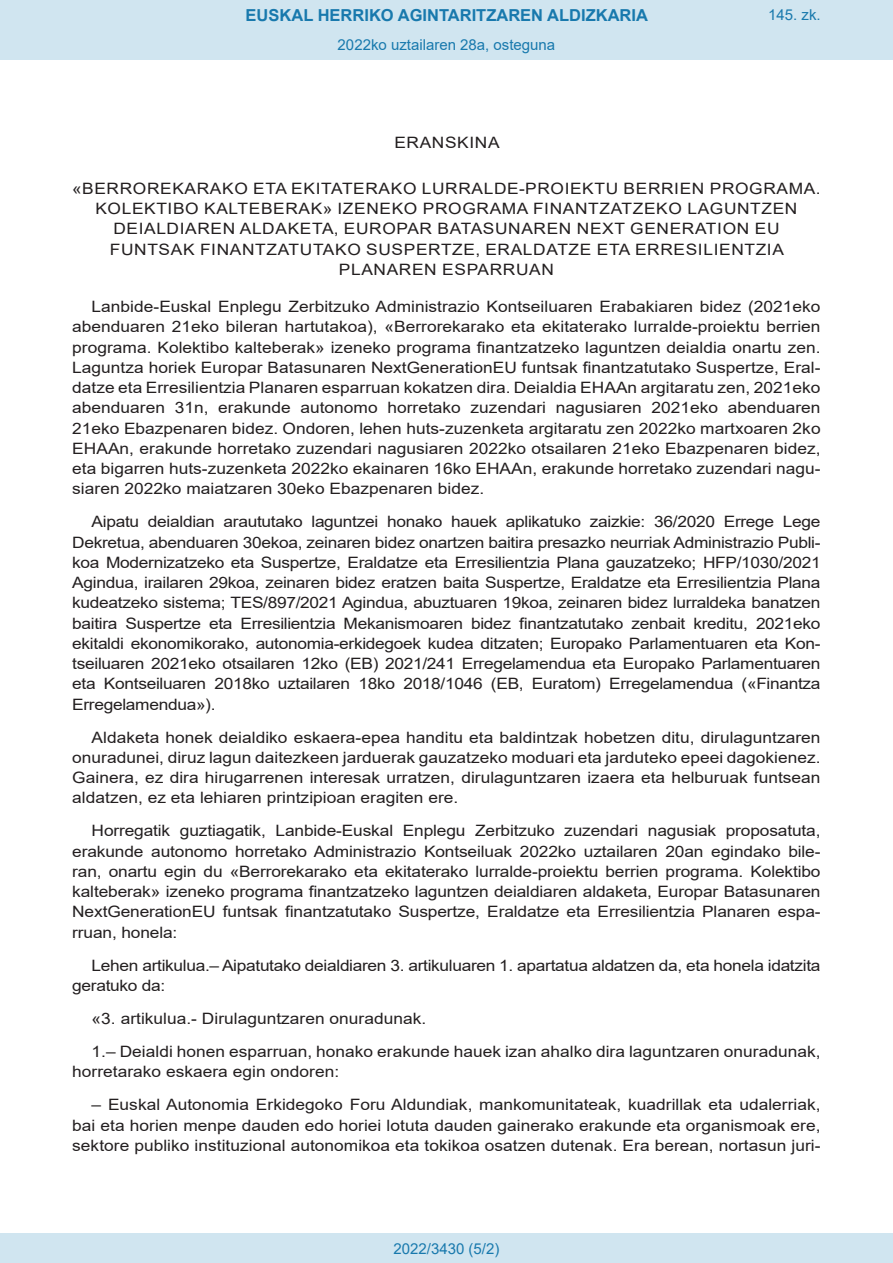
<style>
.page{position:relative;width:893px;height:1263px;background:#fff}
.page>*{position:absolute;margin:0;border:0;box-sizing:border-box;transform-origin:0 0}
.t1{font:700 16.5px "Arial";color:#1879ad}
.BOPVDetalle{font:15.6px/20.2px "Arial";color:#231f20;text-align:justify;scale:1.11 1}
.BOPVClave{font:15.6px/20.2px "Arial";letter-spacing:.035em;color:#231f20;text-align:center;scale:1.11 1}
.BOPVDetalle-2{font:15.6px/20.2px "Arial";letter-spacing:-.02em;color:#231f20;scale:1.11 1}
.Paginacion_Centro{font:15px "Arial";color:#1879ad}
</style>
<div class="page">
<div style="left:0;top:0;width:893px;height:60px;background:#d0e5f0"></div>
<div style="left:0;top:1233px;width:893px;height:30px;background:#d0e5f0"></div>
<p class="t1" style="left:246px;top:3px;width:404px">EUSKAL HERRIKO AGINTARITZAREN ALDIZKARIA</p>
<p class="Paginacion_Centro" style="left:338px;top:35px;width:219px">2022ko uztailaren 28a, osteguna</p>
<p class="Paginacion_Centro" style="left:768px;top:5px;width:54px">145. zk.</p>
<p class="BOPVClave" style="left:394px;top:132px;width:96px">ERANSKINA</p>
<p class="BOPVClave" style="left:72px;top:178px;width:676px">«BERROREKARAKO ETA EKITATERAKO LURRALDE-PROIEKTU BERRIEN PROGRAMA.<br>KOLEKTIBO KALTEBERAK» IZENEKO PROGRAMA FINANTZATZEKO LAGUNTZEN DEIALDIAREN ALDAKETA, EUROPAR BATASUNAREN NEXT GENERATION EU FUNTSAK FINANTZATUTAKO SUSPERTZE, ERALDATZE ETA ERRESILIENTZIA PLANAREN ESPARRUAN</p>
<p class="BOPVDetalle" style="left:72px;top:296px;width:676px;text-indent:19px">Lanbide-Euskal Enplegu Zerbitzuko Administrazio Kontseiluaren Erabakiaren bidez (2021eko abenduaren 21eko bileran hartutakoa), «Berrorekarako eta ekitaterako lurralde-proiektu berrien programa. Kolektibo kalteberak» izeneko programa finantzatzeko laguntzen deialdia onartu zen.<br>Laguntza horiek Europar Batasunaren NextGenerationEU funtsak finantzatutako Suspertze, Eral&shy;datze eta Erresilientzia Planaren esparruan kokatzen dira. Deialdia EHAAn argitaratu zen, 2021eko abenduaren 31n, erakunde autonomo horretako zuzendari nagusiaren 2021eko abenduaren 21eko Ebazpenaren bidez. Ondoren, lehen huts-zuzenketa argitaratu zen 2022ko martxoaren 2ko EHAAn, erakunde horretako zuzendari nagusiaren 2022ko otsailaren 21eko Ebazpenaren bidez, eta bigarren huts-zuzenketa 2022ko ekainaren 16ko EHAAn, erakunde horretako zuzendari nagu&shy;siaren 2022ko maiatzaren 30eko Ebazpenaren bidez.</p>
<p class="BOPVDetalle" style="left:72px;top:512px;width:676px;text-indent:19px">Aipatu deialdian araututako laguntzei honako hauek aplikatuko zaizkie: 36/2020 Errege Lege Dekretua, abenduaren 30ekoa, zeinaren bidez onartzen baitira presazko neurriak Administrazio Publi&shy;koa Modernizatzeko eta Suspertze, Eraldatze eta Erresilientzia Plana gauzatzeko; HFP/1030/2021<br>Agindua, irailaren 29koa, zeinaren bidez eratzen baita Suspertze, Eraldatze eta Erresilientzia Plana kudeatzeko sistema; TES/897/2021 Agindua, abuztuaren 19koa, zeinaren bidez lurraldeka banatzen baitira Suspertze eta Erresilientzia Mekanismoaren bidez finantzatutako zenbait kreditu, 2021eko ekitaldi ekonomikorako, autonomia-erkidegoek kudea ditzaten; Europako Parlamentuaren eta Kon&shy;tseiluaren 2021eko otsailaren 12ko (EB) 2021/241 Erregelamendua eta Europako Parlamentuaren eta Kontseiluaren 2018ko uztailaren 18ko 2018/1046 (EB, Euratom) Erregelamendua («Finantza Erregelamendua»).</p>
<p class="BOPVDetalle" style="left:72px;top:727px;width:676px;text-indent:19px">Aldaketa honek deialdiko eskaera-epea handitu eta baldintzak hobetzen ditu, dirulaguntzaren onuradunei, diruz lagun daitezkeen jarduerak gauzatzeko moduari eta jarduteko epeei dagokienez.<br>Gainera, ez dira hirugarrenen interesak urratzen, dirulaguntzaren izaera eta helburuak funtsean aldatzen, ez eta lehiaren printzipioan eragiten ere.</p>
<p class="BOPVDetalle" style="left:72px;top:821px;width:676px;text-indent:19px">Horregatik guztiagatik, Lanbide-Euskal Enplegu Zerbitzuko zuzendari nagusiak proposatuta, erakunde autonomo horretako Administrazio Kontseiluak 2022ko uztailaren 20an egindako bile&shy;ran, onartu egin du «Berrorekarako eta ekitaterako lurralde-proiektu berrien programa. Kolektibo kalteberak» izeneko programa finantzatzeko laguntzen deialdiaren aldaketa, Europar Batasunaren NextGenerationEU funtsak finantzatutako Suspertze, Eraldatze eta Erresilientzia Planaren espa&shy;rruan, honela:</p>
<p class="BOPVDetalle-2" style="left:72px;top:955px;width:676px;text-indent:19px">Lehen artikulua.– Aipatutako deialdiaren 3. artikuluaren 1. apartatua aldatzen da, eta honela idatzita geratuko da:</p>
<p class="BOPVDetalle" style="left:92px;top:1008px;width:303px">«3. artikulua.- Dirulaguntzaren onuradunak.</p>
<p class="BOPVDetalle" style="left:72px;top:1041px;width:676px;text-indent:19px">1.– Deialdi honen esparruan, honako erakunde hauek izan ahalko dira laguntzaren onuradunak, horretarako eskaera egin ondoren:</p>
<p class="BOPVDetalle" style="left:72px;top:1094px;width:676px;text-indent:19px">– Euskal Autonomia Erkidegoko Foru Aldundiak, mankomunitateak, kuadrillak eta udalerriak, bai eta horien menpe dauden edo horiei lotuta dauden gainerako erakunde eta organismoak ere, sektore publiko instituzional autonomikoa eta tokikoa osatzen dutenak. Era berean, nortasun juri-</p>
<p class="Paginacion_Centro" style="left:393px;top:1238px;width:107px">2022/3430 (5/2)</p>
</div>
